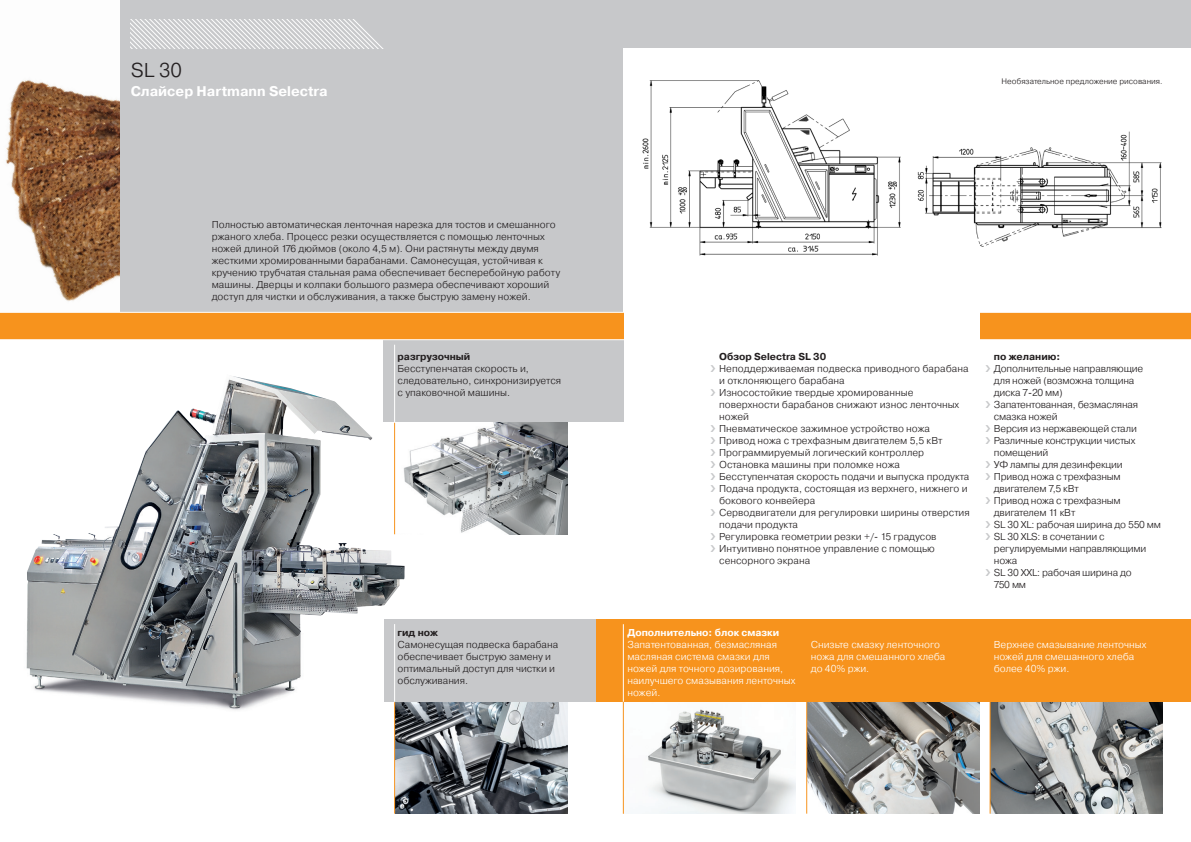
<style>
.page{position:relative;width:1191px;height:842px;background:#fff}
.page>*{position:absolute;margin:0;border:0;box-sizing:border-box;transform-origin:0 0}
.t1{font:300 20px "Pragmatica";color:#231f20}
.t2{font:700 14px "Pragmatica";color:#fff}
.t3{font:300 10px/12px "Pragmatica";color:#231f20}
.t4{font:300 10px/12px "Pragmatica";letter-spacing:-.02em;color:#231f20}
.t5{font:300 10px/12px "Pragmatica";color:#fff}
.t6{font:700 10px "Pragmatica";color:#231f20}
.t7{font:700 10px "Pragmatica";color:#fff}
.t8{font:300 8px "Pragmatica";color:#231f20}
</style>
<div class="page">
<img style="left:395px;top:702px;width:172px;height:112px">
<img style="left:26px;top:375px;width:378px;height:353px">
<img style="left:6px;top:79px;width:114px;height:222px">
<img style="left:648px;top:709px;width:148px;height:105px">
<img style="left:990px;top:702px;width:172px;height:112px">
<img style="left:395px;top:422px;width:172px;height:112px">
<div style="left:384px;top:334px;width:240px;height:88px;background:#c7c8ca"></div>
<img style="left:807px;top:702px;width:172px;height:112px">
<div style="left:595px;top:619px;width:596px;height:83px;background:#f7931d"></div>
<div style="left:595px;top:0;width:596px;height:334px;background:#c7c8ca"></div>
<div style="left:120px;top:0;width:475px;height:335px;background:#c7c8ca"></div>
<svg style="left:130px;top:20px;width:253px;height:28px"></svg>
<div style="left:624px;top:48px;width:567px;height:288px;background:#fff"></div>
<svg style="left:0;top:312px;width:1191px;height:28px;background:#f7992a"></svg>
<hr style="left:806px;top:702px;width:1px;height:112px;background:#f7931d">
<hr style="left:989px;top:702px;width:1px;height:112px;background:#f7931d">
<img style="left:642px;top:80px;width:520px;height:176px">
<div style="left:624px;top:281px;width:355px;height:242px;background:#fff"></div>
<hr style="left:394px;top:345px;width:1px;height:77px;background:#fff">
<hr style="left:394px;top:423px;width:1px;height:111px;background:#f7931d">
<div style="left:384px;top:619px;width:211px;height:83px;background:#c7c8ca"></div>
<hr style="left:394px;top:624px;width:1px;height:78px;background:#fff">
<hr style="left:394px;top:702px;width:1px;height:112px;background:#f7931d">
<hr style="left:623px;top:624px;width:1px;height:78px;background:#fff">
<hr style="left:623px;top:702px;width:1px;height:112px;background:#f7931d">
<p class="t1" style="left:131px;top:58px;width:53px">SL 30</p>
<p class="t2" style="left:131px;top:82px;width:198px">Слайсер Hartmann Selectra</p>
<p class="t3" style="left:212px;top:218px;width:350px">Полностью автоматическая ленточная нарезка для тостов и смешанного ржаного хлеба. Процесс резки осуществляется с помощью ленточных ножей длиной 176 дюймов (около 4,5 м). Они растянуты между двумя жесткими хромированными барабанами. Самонесущая, устойчивая к кручению трубчатая стальная рама обеспечивает бесперебойную работу машины. Дверцы и колпаки большого размера обеспечивают хороший доступ для чистки и обслуживания, а также быструю замену ножей.</p>
<p class="t6" style="left:397px;top:350px;width:74px">разгрузочный</p>
<p class="t3" style="left:397px;top:362px;width:165px">Бесступенчатая скорость и, следовательно, синхронизируется с упаковочной машины.</p>
<p class="t6" style="left:397px;top:626px;width:42px">гид нож</p>
<p class="t3" style="left:397px;top:638px;width:162px">Самонесущая подвеска барабана обеспечивает быструю замену и оптимальный доступ для чистки и обслуживания.</p>
<p class="t8" style="left:1001px;top:76px;width:163px">Необязательное предложение рисования.</p>
<p class="t6" style="left:719px;top:350px;width:108px">Обзор Selectra SL 30</p>
<p class="t3" style="left:719px;top:362px;width:251px">Неподдерживаемая подвеска приводного барабана и отклоняющего барабана</p>
<p class="t3" style="left:719px;top:386px;width:241px">Износостойкие твердые хромированные поверхности барабанов снижают износ ленточных ножей</p>
<p class="t3" style="left:719px;top:422px;width:212px">Пневматическое зажимное устройство ножа</p>
<p class="t3" style="left:719px;top:434px;width:225px">Привод ножа с трехфазным двигателем 5,5 кВт</p>
<p class="t3" style="left:719px;top:446px;width:206px">Программируемый логический контроллер</p>
<p class="t3" style="left:719px;top:458px;width:182px">Остановка машины при поломке ножа</p>
<p class="t3" style="left:719px;top:470px;width:252px">Бесступенчатая скорость подачи и выпуска продукта</p>
<p class="t3" style="left:719px;top:482px;width:250px">Подача продукта, состоящая из верхнего, нижнего и бокового конвейера</p>
<p class="t3" style="left:719px;top:506px;width:252px">Серводвигатели для регулировки ширины отверстия подачи продукта</p>
<p class="t3" style="left:719px;top:530px;width:219px">Регулировка геометрии резки +/- 15 градусов</p>
<p class="t3" style="left:719px;top:542px;width:217px">Интуитивно понятное управление с помощью сенсорного экрана</p>
<p class="t6" style="left:994px;top:350px;width:68px">по желанию:</p>
<p class="t4" style="left:994px;top:362px;width:151px">Дополнительные направляющие для ножей (возможна толщина диска 7-20 мм)</p>
<p class="t4" style="left:994px;top:398px;width:146px">Запатентованная, безмасляная смазка ножей</p>
<p class="t4" style="left:994px;top:422px;width:144px">Версия из нержавеющей стали</p>
<p class="t4" style="left:994px;top:434px;width:143px">Различные конструкции чистых помещений</p>
<p class="t4" style="left:994px;top:458px;width:130px">УФ лампы для дезинфекции</p>
<p class="t4" style="left:994px;top:470px;width:128px">Привод ножа с трехфазным двигателем 7,5 кВт</p>
<p class="t4" style="left:994px;top:494px;width:128px">Привод ножа с трехфазным двигателем 11 кВт</p>
<p class="t4" style="left:994px;top:518px;width:169px">SL 30 XL: рабочая ширина до 550 мм</p>
<p class="t4" style="left:994px;top:530px;width:154px">SL 30 XLS: в сочетании с регулируемыми направляющими ножа</p>
<p class="t4" style="left:994px;top:566px;width:139px">SL 30 XXL: рабочая ширина до</p>
<p class="t3" style="left:994px;top:578px;width:34px">750 мм</p>
<p class="t7" style="left:627px;top:626px;width:153px">Дополнительно: блок смазки</p>
<p class="t5" style="left:627px;top:638px;width:169px">Запатентованная, безмасляная масляная система смазки для ножей для точного дозирования, наилучшего смазывания ленточных ножей.</p>
<p class="t5" style="left:810px;top:638px;width:136px">Снизьте смазку ленточного ножа для смешанного хлеба до 40% ржи.</p>
<p class="t5" style="left:993px;top:638px;width:154px">Верхнее смазывание ленточных ножей для смешанного хлеба более 40% ржи.</p>
</div>
